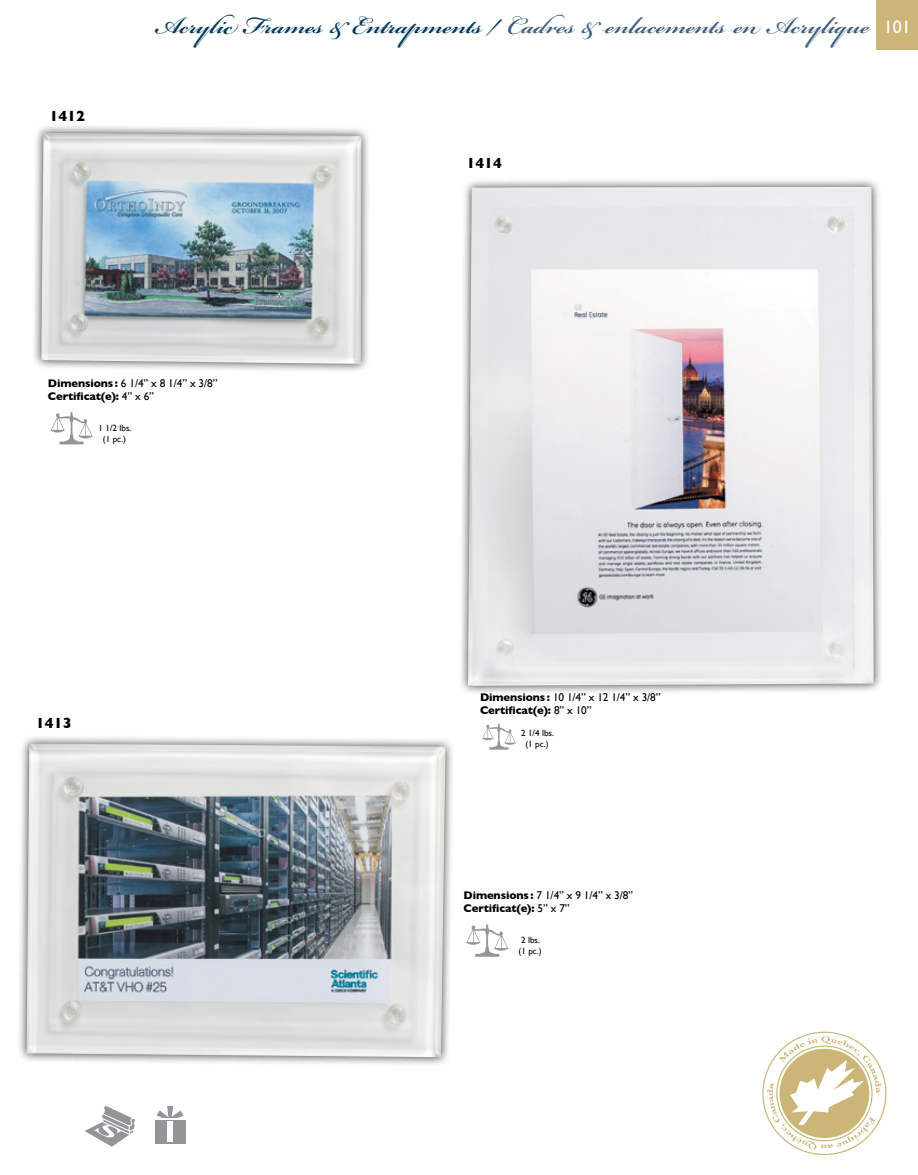
<style>
.page{position:relative;width:918px;height:1175px;background:#fff}
.page>*{position:absolute;margin:0;border:0;box-sizing:border-box;transform-origin:0 0}
.t1{font:600 36px "Bickham Script Pro";color:#425f7e}
.t2{font:700 15px "Gill Sans";color:#000}
.t3{font:700 11.25px/12.8px "Gill Sans";letter-spacing:-.01em;color:#000}
.t4{font:9px/10.8px "Gill Sans";color:#000;text-align:center}
.s1{color:#00395c}
.s2{font-family:"Gill Sans";font-weight:400;font-size:18px;color:#fff}
.s3{font-weight:400}
</style>
<div class="page">
<div style="left:877px;top:0;width:41px;height:50px;background:#cbb677"></div>
<svg style="left:157px;top:1106px;width:27px;height:12px"></svg>
<div style="left:155px;top:1119px;width:30px;height:24px;background:#939598"></div>
<div style="left:167px;top:1121px;width:6px;height:21px;background:#fff"></div>
<svg style="left:85px;top:1106px;width:50px;height:41px"></svg>
<svg style="left:767px;top:1036px;width:114px;height:113px"></svg>
<svg style="left:482px;top:723px;width:34px;height:26px"></svg>
<svg style="left:50px;top:412px;width:43px;height:32px"></svg>
<div style="left:31px;top:123px;width:340px;height:250px;background:#000;opacity:.75"></div>
<img style="left:41px;top:133px;width:321px;height:231px">
<div style="left:17px;top:733px;width:438px;height:334px;background:#000;opacity:.75"></div>
<img style="left:27px;top:743px;width:419px;height:314px">
<div style="left:458px;top:177px;width:425px;height:518px;background:#000;opacity:.75"></div>
<img style="left:468px;top:187px;width:406px;height:499px">
<svg style="left:466px;top:924px;width:43px;height:32px"></svg>
<h2 class="t2" style="left:49px;top:104px;width:37px">1412</h2>
<h1 class="t1" style="left:154px;top:0;width:758px"><span class="s1">Acrylic Frames &amp; Entrapments /</span> Cadres &amp; enlacements en Acrylique <span class="s2">101</span></h1>
<h2 class="t2" style="left:466px;top:151px;width:37px">1414</h2>
<p class="t3" style="left:48px;top:376px;width:171px">Dimensions: <span class="s3">6 1/4” x 8 1/4” x 3/8”<br></span>Certificat(e): <span class="s3">4” x 6”</span></p>
<p class="t4" style="left:98px;top:422px;width:34px">1 1/2 lbs. (1 pc.)</p>
<h2 class="t2" style="left:36px;top:710px;width:37px">1413</h2>
<p class="t3" style="left:480px;top:690px;width:182px">Dimensions: <span class="s3">10 1/4” x 12 1/4” x 3/8”<br></span>Certificat(e): <span class="s3">8” x 10”</span></p>
<p class="t4" style="left:521px;top:727px;width:34px">2 1/4 lbs. (1 pc.)</p>
<p class="t3" style="left:464px;top:888px;width:171px">Dimensions: <span class="s3">7 1/4” x 9 1/4” x 3/8”<br></span>Certificat(e): <span class="s3">5” x 7”</span></p>
<p class="t4" style="left:518px;top:934px;width:25px;text-align:left">2 lbs. (1 pc.)</p>
</div>
